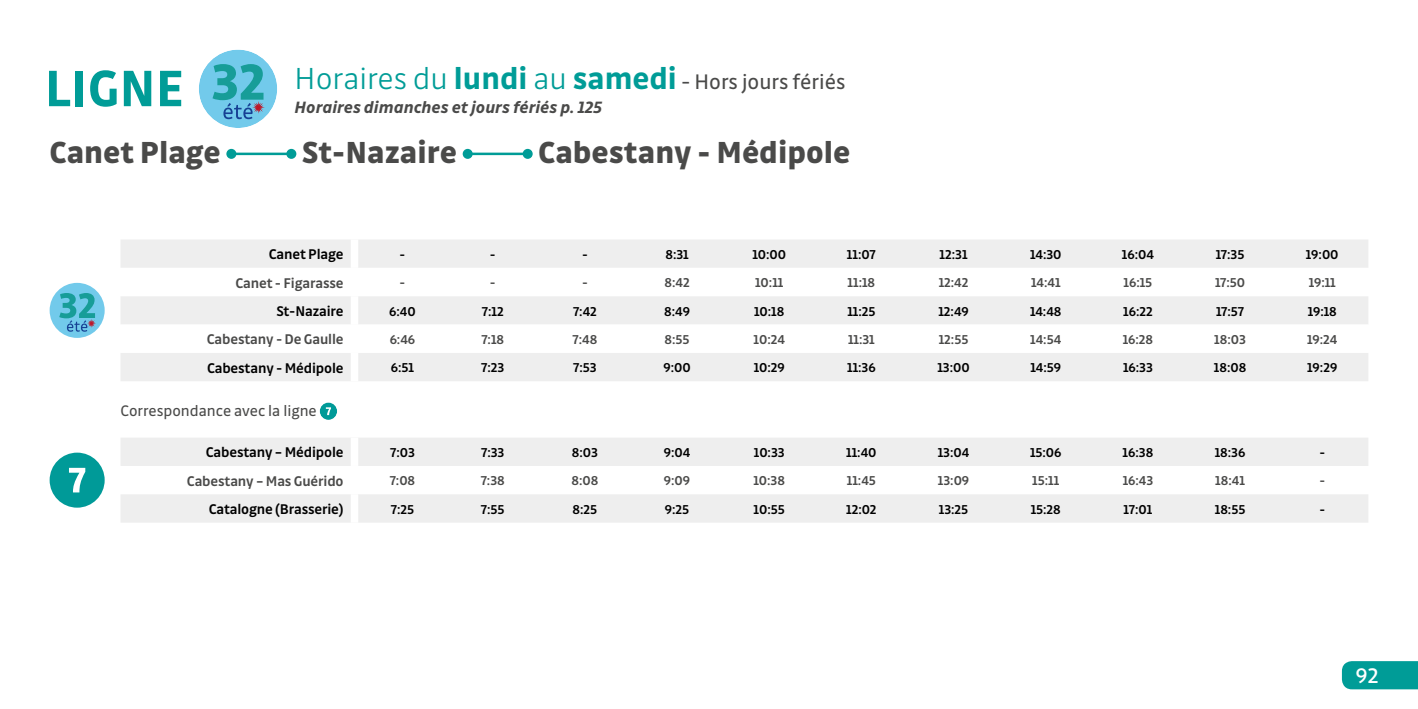
<style>
.page{position:relative;width:1418px;height:709px;background:#fff}
.page>*{position:absolute;margin:0;border:0;box-sizing:border-box;transform-origin:0 0}
.t1{font:700 54.5px "Drive";color:#009c97}
.t2{font:800 32.5px "Drive";color:#4a4a49}
.t3{font:22.5px "Drive";color:#4a4a49}
.t4{font:22.5px "Drive";color:#fff}
.t5{font:italic 700 17.5px "Drive";color:#4a4a49}
.t6{font:16.25px "Drive";color:#4a4a49}
.t7{font:500 15px "Drive";letter-spacing:-.01em;color:#000}
.t8{font:500 15px "Drive";letter-spacing:-.01em;color:#4a4a49}
.t9{font:500 13.75px "Drive";color:#000}
.t10{font:500 13.75px "Drive";color:#4a4a49}
.s1{font-weight:300;font-size:32.5px;color:#009c97}
.s2{font-weight:700;font-size:32.5px;color:#009c97}
</style>
<div class="page">
<hr style="left:231px;top:153px;width:60px;height:2px;background:#009c97">
<div style="left:226px;top:149px;width:10px;height:10px;background:#009c97;border-radius:50%"></div>
<div style="left:286px;top:149px;width:10px;height:10px;background:#009c97;border-radius:50%"></div>
<hr style="left:467px;top:153px;width:60px;height:2px;background:#009c97">
<div style="left:462px;top:149px;width:10px;height:10px;background:#009c97;border-radius:50%"></div>
<div style="left:522px;top:149px;width:10px;height:10px;background:#009c97;border-radius:50%"></div>
<div style="left:1341px;top:661px;width:76px;height:28px;background:#009c97"></div>
<div style="left:199px;top:50px;width:78px;height:78px;background:#72caeb;border-radius:50%"></div>
<svg style="left:212px;top:64px;width:53px;height:55px"></svg>
<div style="left:121px;top:240px;width:1247px;height:141px;background:#eee"></div>
<svg style="left:121px;top:268px;width:1247px;height:85px"></svg>
<div style="left:351px;top:239px;width:7px;height:29px;background:#fff"></div>
<div style="left:351px;top:296px;width:7px;height:28px;background:#fff"></div>
<div style="left:351px;top:353px;width:7px;height:28px;background:#fff"></div>
<div style="left:351px;top:268px;width:7px;height:28px;background:#fff"></div>
<div style="left:351px;top:324px;width:7px;height:29px;background:#fff"></div>
<div style="left:50px;top:283px;width:55px;height:55px;background:#72caeb;border-radius:50%"></div>
<svg style="left:59px;top:293px;width:37px;height:39px"></svg>
<div style="left:50px;top:452px;width:55px;height:55px;background:#009a98;border-radius:50%"></div>
<svg style="left:69px;top:468px;width:16px;height:24px"></svg>
<svg style="left:121px;top:438px;width:1247px;height:84px"></svg>
<div style="left:351px;top:437px;width:7px;height:29px;background:#fff"></div>
<div style="left:351px;top:494px;width:7px;height:28px;background:#fff"></div>
<div style="left:351px;top:466px;width:7px;height:28px;background:#fff"></div>
<div style="left:320px;top:402px;width:17px;height:18px;background:#009a98;border-radius:50%"></div>
<svg style="left:326px;top:407px;width:5px;height:8px"></svg>
<h1 class="t1" style="left:45px;top:56px;width:141px">LIGNE</h1>
<h3 class="t3" style="left:295px;top:68px;width:552px"><span class="s1">Horaires du</span> <span class="s2">lundi</span> <span class="s1">au</span> <span class="s2">samedi</span> - Hors jours fériés</h3>
<p class="t5" style="left:295px;top:97px;width:309px">Horaires dimanches et jours fériés p. 125</p>
<h2 class="t2" style="left:50px;top:133px;width:173px">Canet Plage</h2>
<h2 class="t2" style="left:302px;top:133px;width:157px">St-Nazaire</h2>
<h2 class="t2" style="left:538px;top:133px;width:313px">Cabestany - Médipole</h2>
<p class="t7" style="left:269px;top:246px;width:76px">Canet Plage</p>
<p class="t9" style="left:399px;top:246px;width:7px">-</p>
<p class="t9" style="left:490px;top:246px;width:7px">-</p>
<p class="t9" style="left:582px;top:246px;width:7px">-</p>
<p class="t9" style="left:665px;top:246px;width:25px">8:31</p>
<p class="t9" style="left:752px;top:246px;width:35px">10:00</p>
<p class="t9" style="left:847px;top:246px;width:30px">11:07</p>
<p class="t9" style="left:939px;top:246px;width:29px">12:31</p>
<p class="t9" style="left:1030px;top:246px;width:33px">14:30</p>
<p class="t9" style="left:1121px;top:246px;width:34px">16:04</p>
<p class="t9" style="left:1215px;top:246px;width:30px">17:35</p>
<p class="t9" style="left:1305px;top:246px;width:34px">19:00</p>
<p class="t8" style="left:235px;top:274px;width:110px">Canet - Figarasse</p>
<p class="t10" style="left:399px;top:275px;width:7px">-</p>
<p class="t10" style="left:490px;top:275px;width:7px">-</p>
<p class="t10" style="left:582px;top:275px;width:7px">-</p>
<p class="t10" style="left:664px;top:275px;width:27px">8:42</p>
<p class="t10" style="left:755px;top:275px;width:30px">10:11</p>
<p class="t10" style="left:847px;top:275px;width:29px">11:18</p>
<p class="t10" style="left:938px;top:275px;width:31px">12:42</p>
<p class="t10" style="left:1031px;top:275px;width:31px">14:41</p>
<p class="t10" style="left:1123px;top:275px;width:30px">16:15</p>
<p class="t10" style="left:1214px;top:275px;width:32px">17:50</p>
<p class="t10" style="left:1308px;top:275px;width:29px">19:11</p>
<p class="t7" style="left:276px;top:302px;width:69px">St-Nazaire</p>
<p class="t9" style="left:389px;top:303px;width:28px">6:40</p>
<p class="t9" style="left:482px;top:303px;width:23px">7:12</p>
<p class="t9" style="left:573px;top:303px;width:25px">7:42</p>
<p class="t9" style="left:664px;top:303px;width:27px">8:49</p>
<p class="t9" style="left:754px;top:303px;width:32px">10:18</p>
<p class="t9" style="left:847px;top:303px;width:30px">11:25</p>
<p class="t9" style="left:938px;top:303px;width:32px">12:49</p>
<p class="t9" style="left:1030px;top:303px;width:33px">14:48</p>
<p class="t9" style="left:1123px;top:303px;width:31px">16:22</p>
<p class="t9" style="left:1215px;top:303px;width:30px">17:57</p>
<p class="t9" style="left:1307px;top:303px;width:31px">19:18</p>
<p class="t8" style="left:207px;top:331px;width:138px">Cabestany - De Gaulle</p>
<p class="t10" style="left:389px;top:331px;width:27px">6:46</p>
<p class="t10" style="left:481px;top:331px;width:24px">7:18</p>
<p class="t10" style="left:572px;top:331px;width:26px">7:48</p>
<p class="t10" style="left:664px;top:331px;width:27px">8:55</p>
<p class="t10" style="left:753px;top:331px;width:33px">10:24</p>
<p class="t10" style="left:848px;top:331px;width:28px">11:31</p>
<p class="t10" style="left:938px;top:331px;width:31px">12:55</p>
<p class="t10" style="left:1030px;top:331px;width:32px">14:54</p>
<p class="t10" style="left:1122px;top:331px;width:32px">16:28</p>
<p class="t10" style="left:1214px;top:331px;width:33px">18:03</p>
<p class="t10" style="left:1307px;top:331px;width:32px">19:24</p>
<p class="t7" style="left:207px;top:359px;width:138px">Cabestany - Médipole</p>
<p class="t9" style="left:391px;top:360px;width:25px">6:51</p>
<p class="t9" style="left:481px;top:360px;width:25px">7:23</p>
<p class="t9" style="left:573px;top:360px;width:25px">7:53</p>
<p class="t9" style="left:663px;top:360px;width:29px">9:00</p>
<p class="t9" style="left:753px;top:360px;width:33px">10:29</p>
<p class="t9" style="left:847px;top:360px;width:30px">11:36</p>
<p class="t9" style="left:937px;top:360px;width:34px">13:00</p>
<p class="t9" style="left:1030px;top:360px;width:32px">14:59</p>
<p class="t9" style="left:1122px;top:360px;width:31px">16:33</p>
<p class="t9" style="left:1213px;top:360px;width:34px">18:08</p>
<p class="t9" style="left:1307px;top:360px;width:31px">19:29</p>
<p class="t6" style="left:120px;top:402px;width:198px">Correspondance avec la ligne</p>
<p class="t7" style="left:206px;top:444px;width:139px">Cabestany – Médipole</p>
<p class="t9" style="left:390px;top:444px;width:26px">7:03</p>
<p class="t9" style="left:481px;top:444px;width:25px">7:33</p>
<p class="t9" style="left:572px;top:444px;width:28px">8:03</p>
<p class="t9" style="left:663px;top:444px;width:28px">9:04</p>
<p class="t9" style="left:753px;top:444px;width:32px">10:33</p>
<p class="t9" style="left:846px;top:444px;width:32px">11:40</p>
<p class="t9" style="left:937px;top:444px;width:33px">13:04</p>
<p class="t9" style="left:1030px;top:444px;width:33px">15:06</p>
<p class="t9" style="left:1122px;top:444px;width:32px">16:38</p>
<p class="t9" style="left:1214px;top:444px;width:32px">18:36</p>
<p class="t9" style="left:1319px;top:444px;width:7px">-</p>
<p class="t8" style="left:187px;top:472px;width:158px">Cabestany – Mas Guérido</p>
<p class="t10" style="left:389px;top:473px;width:27px">7:08</p>
<p class="t10" style="left:480px;top:473px;width:26px">7:38</p>
<p class="t10" style="left:571px;top:473px;width:28px">8:08</p>
<p class="t10" style="left:664px;top:473px;width:28px">9:09</p>
<p class="t10" style="left:753px;top:473px;width:33px">10:38</p>
<p class="t10" style="left:847px;top:473px;width:31px">11:45</p>
<p class="t10" style="left:937px;top:473px;width:33px">13:09</p>
<p class="t10" style="left:1032px;top:473px;width:28px">15:11</p>
<p class="t10" style="left:1122px;top:473px;width:32px">16:43</p>
<p class="t10" style="left:1215px;top:473px;width:31px">18:41</p>
<p class="t10" style="left:1319px;top:473px;width:7px">-</p>
<p class="t7" style="left:209px;top:500px;width:136px">Catalogne (Brasserie)</p>
<p class="t9" style="left:391px;top:501px;width:25px">7:25</p>
<p class="t9" style="left:481px;top:501px;width:25px">7:55</p>
<p class="t9" style="left:572px;top:501px;width:26px">8:25</p>
<p class="t9" style="left:665px;top:501px;width:26px">9:25</p>
<p class="t9" style="left:753px;top:501px;width:33px">10:55</p>
<p class="t9" style="left:846px;top:501px;width:32px">12:02</p>
<p class="t9" style="left:938px;top:501px;width:31px">13:25</p>
<p class="t9" style="left:1030px;top:501px;width:32px">15:28</p>
<p class="t9" style="left:1123px;top:501px;width:30px">17:01</p>
<p class="t9" style="left:1214px;top:501px;width:32px">18:55</p>
<p class="t9" style="left:1319px;top:501px;width:7px">-</p>
<h3 class="t4" style="left:1355px;top:662px;width:24px">92</h3>
</div>
